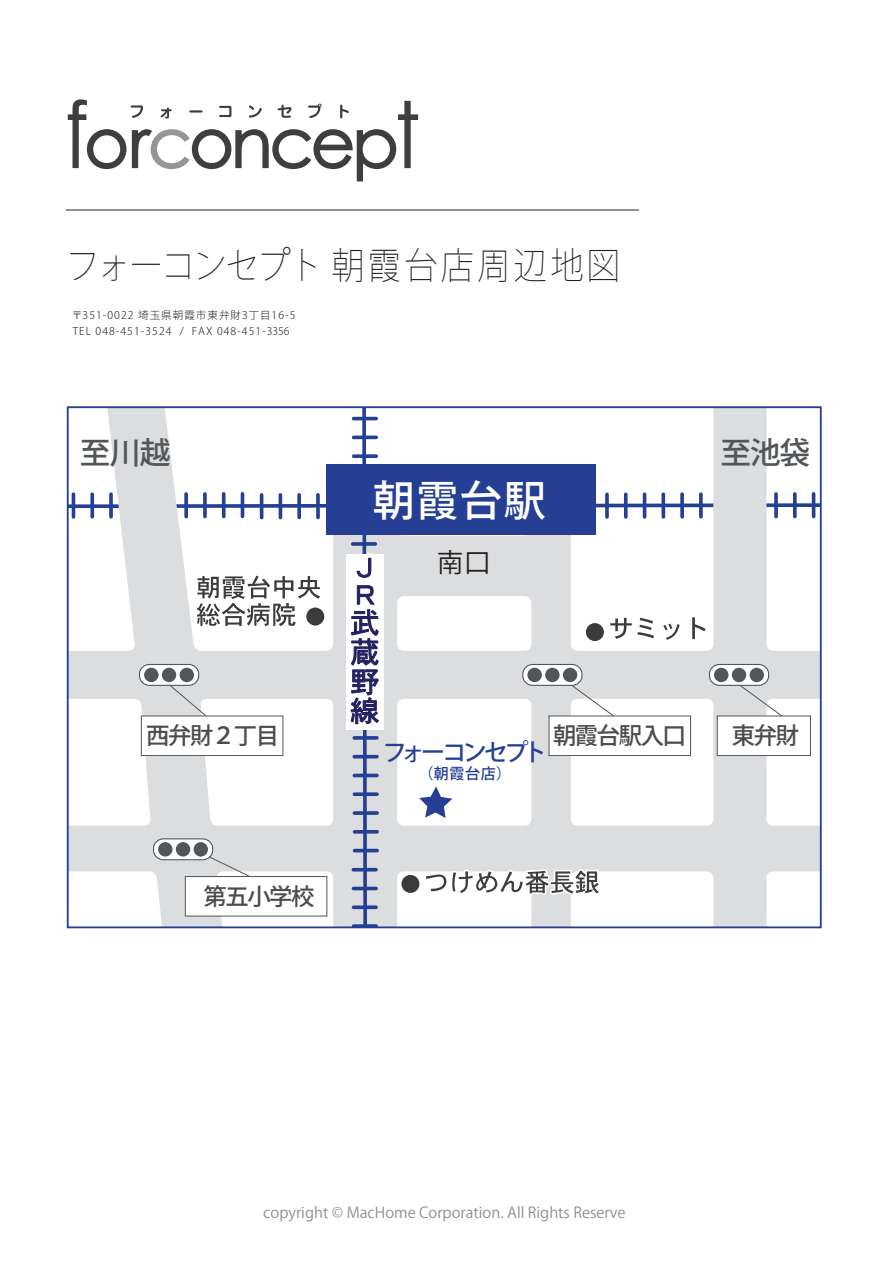
<style>
.page{position:relative;width:893px;height:1263px;background:#fff}
.page>*{position:absolute;margin:0;border:0;box-sizing:border-box;transform-origin:0 0}
.t1{font:500 42px "Koz Go Pro";color:#fff}
.t2{font:200 36.9px "Koz Go Pro";letter-spacing:.03em;color:#231f20;scale:.9 1}
.t3{font:500 30.6px "Koz Go Pro";letter-spacing:-.03em;color:#525658}
.t4{font:26.25px "Koz Go Pro";color:#231f20}
.t5{font:500 24px "Koz Go Pro";letter-spacing:-.155em;color:#243f94}
.t6{font:500 23.25px "Koz Go Pro";letter-spacing:-.06em;color:#4b4c4d}
.t7{font:15px "Koz Go Pro";color:#8e9096}
.t8{font:500 15px "Koz Go Pro";color:#243f94}
.t9{font:300 10.5px/16.5px "Koz Go Pro";letter-spacing:.1em;color:#231f20}
</style>
<div class="page">
<hr style="left:66px;top:210px;width:573px;height:1px;background:#231f20">
<svg style="left:400px;top:409px;width:419px;height:516px"></svg>
<svg style="left:419px;top:786px;width:33px;height:32px"></svg>
<div style="left:586px;top:623px;width:18px;height:18px;background:#3d3b3a;border-radius:50%"></div>
<svg style="left:610px;top:618px;width:44px;height:21px"></svg>
<svg style="left:663px;top:623px;width:17px;height:17px"></svg>
<svg style="left:692px;top:617px;width:14px;height:22px"></svg>
<div style="left:401px;top:875px;width:18px;height:18px;background:#3d3b3a;border-radius:50%"></div>
<svg style="left:422px;top:866px;width:183px;height:32px"></svg>
<svg style="left:709px;top:664px;width:60px;height:21px"></svg>
<div style="left:709px;top:664px;width:60px;height:22px;border:1px solid #525658;border-radius:10px"></div>
<div style="left:714px;top:668px;width:14px;height:14px;background:#525658;border-radius:50%"></div>
<div style="left:732px;top:668px;width:14px;height:14px;background:#525658;border-radius:50%"></div>
<div style="left:749px;top:668px;width:15px;height:14px;background:#525658;border-radius:50%"></div>
<svg style="left:523px;top:664px;width:59px;height:21px"></svg>
<div style="left:522px;top:664px;width:60px;height:22px;border:1px solid #525658;border-radius:10px"></div>
<div style="left:527px;top:668px;width:15px;height:14px;background:#525658;border-radius:50%"></div>
<div style="left:545px;top:668px;width:15px;height:14px;background:#525658;border-radius:50%"></div>
<div style="left:563px;top:668px;width:14px;height:14px;background:#525658;border-radius:50%"></div>
<div style="left:326px;top:465px;width:269px;height:70px;background:#243f94"></div>
<svg style="left:571px;top:684px;width:44px;height:31px"></svg>
<div style="left:549px;top:715px;width:142px;height:41px;background:#fff;border:1px solid #525658"></div>
<svg style="left:739px;top:684px;width:44px;height:32px"></svg>
<div style="left:717px;top:716px;width:94px;height:40px;background:#fff;border:1px solid #525658"></div>
<svg style="left:68px;top:407px;width:332px;height:520px"></svg>
<div style="left:185px;top:876px;width:142px;height:40px;background:#fff;border:1px solid #525658"></div>
<svg style="left:68px;top:99px;width:350px;height:82px"></svg>
<h2 class="t2" style="left:66px;top:241px;width:617px">フォーコンセプト 朝霞台店周辺地図</h2>
<p class="t9" style="left:72px;top:307px;width:225px">〒351-0022 埼玉県朝霞市東弁財3丁目16-5<br>TEL 048-451-3524 / FAX 048-451-3356</p>
<h3 class="t3" style="left:80px;top:433px;width:92px">至川越</h3>
<h3 class="t3" style="left:721px;top:433px;width:91px">至池袋</h3>
<h1 class="t1" style="left:373px;top:474px;width:175px">朝霞台駅</h1>
<h3 class="t4" style="left:437px;top:545px;width:55px">南口</h3>
<h3 class="t6" style="left:146px;top:720px;width:134px">西弁財２丁目</h3>
<h3 class="t6" style="left:553px;top:720px;width:134px">朝霞台駅入口</h3>
<h3 class="t6" style="left:732px;top:720px;width:69px">東弁財</h3>
<h3 class="t5" style="left:383px;top:737px;width:166px">フォーコンセプト</h3>
<h3 class="t8" style="left:419px;top:764px;width:94px">（朝霞台店）</h3>
<h3 class="t6" style="left:204px;top:881px;width:113px">第五小学校</h3>
<h3 class="t7" style="left:263px;top:1203px;width:364px">copyright © MacHome Corporation. All Rights Reserve</h3>
</div>
